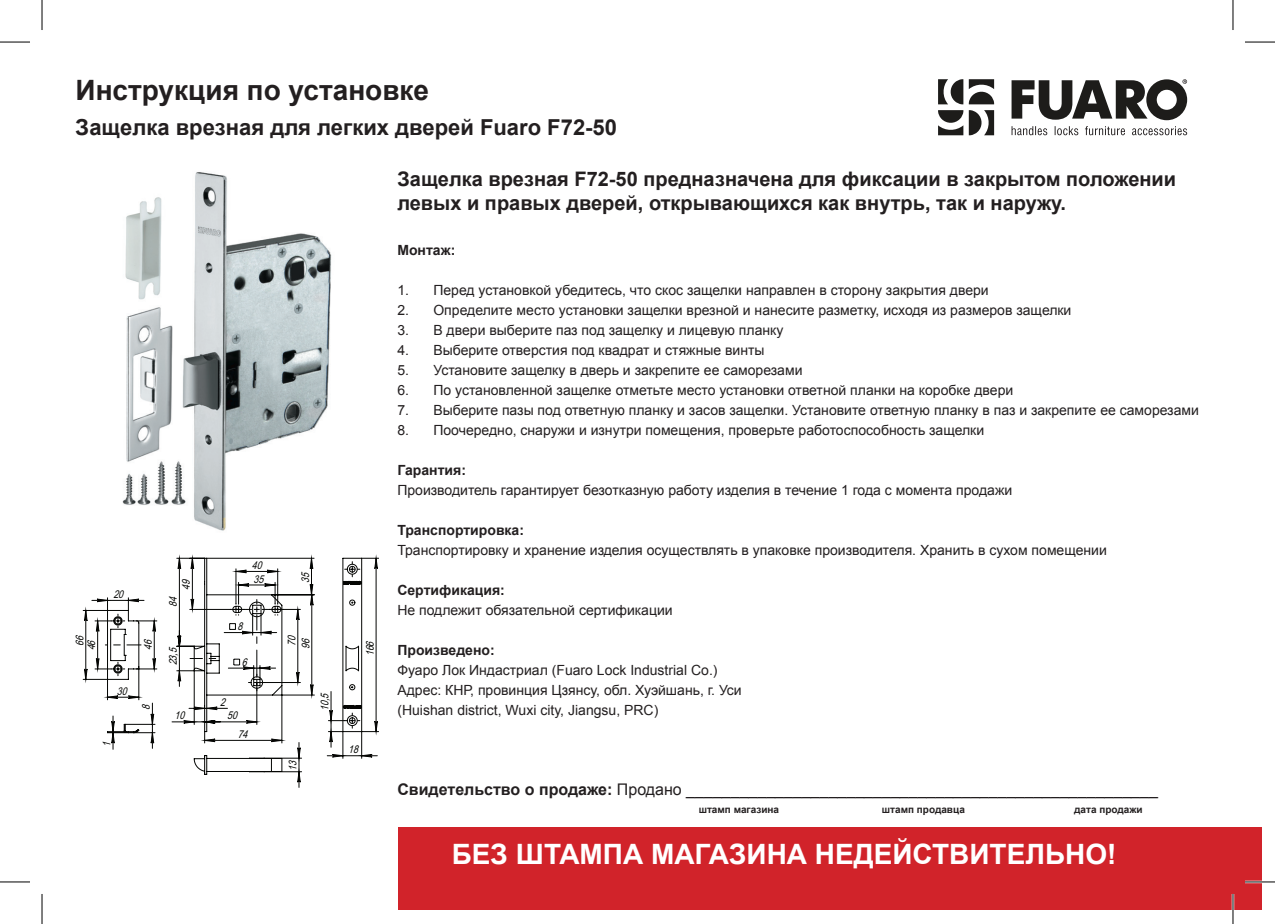
<style>
.page{position:relative;width:1275px;height:924px;background:#fff}
.page>*{position:absolute;margin:0;border:0;box-sizing:border-box;transform-origin:0 0}
.t1{font:700 28px "Arial";color:#fff}
.t2{font:700 28px "Arial";color:#231f20}
.t3{font:700 22px "Arial";color:#231f20}
.t4{font:700 20px/24px "Arial";color:#231f20}
.t5{font:16px "Arial";color:#231f20}
.t6{font:14px "Arial";color:#231f20}
.t7{font:700 14px "Arial";color:#231f20}
.t8{font:italic 10.8px/11.8px "Arial Narrow";color:#040503;text-align:center}
.t9{font:700 10px "Arial";color:#231f20}
.s1{font-weight:700}
</style>
<div class="page">
<div style="left:398px;top:826px;width:863px;height:83px;background:#d1232a"></div>
<svg style="left:938px;top:110px;width:56px;height:25px"></svg>
<svg style="left:938px;top:79px;width:56px;height:25px"></svg>
<svg style="left:1011px;top:126px;width:176px;height:9px"></svg>
<svg style="left:1011px;top:79px;width:176px;height:41px"></svg>
<svg style="left:83px;top:598px;width:24px;height:100px"></svg>
<svg style="left:204px;top:557px;width:175px;height:230px"></svg>
<svg style="left:107px;top:557px;width:255px;height:217px"></svg>
<img style="left:122px;top:172px;width:210px;height:359px">
<hr style="left:1245px;top:880px;width:30px;height:2px;background:#fff">
<hr style="left:1231px;top:893px;width:3px;height:30px;background:#fff">
<hr style="left:0;top:42px;width:30px;height:1px;background:#000">
<hr style="left:1245px;top:42px;width:30px;height:1px;background:#000">
<hr style="left:0;top:881px;width:30px;height:1px;background:#000">
<hr style="left:1245px;top:881px;width:30px;height:1px;background:#000">
<hr style="left:42px;top:0;width:1px;height:30px;background:#000">
<hr style="left:42px;top:893px;width:1px;height:30px;background:#000">
<hr style="left:1232px;top:0;width:1px;height:30px;background:#000">
<hr style="left:1232px;top:893px;width:1px;height:30px;background:#000">
<p class="t2" style="left:76px;top:71px;width:355px">Инструкция по установке</p>
<p class="t3" style="left:76px;top:112px;width:543px">Защелка врезная для легких дверей Fuaro F72-50</p>
<p class="t8" style="left:73px;top:650px;width:20px;rotate:-90deg">66<br>46</p>
<p class="t8" style="left:113px;top:587px;width:15px">20</p>
<p class="t8" style="left:142px;top:650px;width:15px;rotate:-90deg">46</p>
<p class="t8" style="left:117px;top:684px;width:15px">30</p>
<p class="t8" style="left:140px;top:710px;width:10px;rotate:-90deg">8</p>
<p class="t8" style="left:180px;top:590px;width:15px;rotate:-90deg">49</p>
<p class="t8" style="left:167px;top:607px;width:15px;rotate:-90deg">84</p>
<p class="t8" style="left:167px;top:665px;width:23px;rotate:-90deg">23,5</p>
<p class="t8" style="left:174px;top:709px;width:15px">10</p>
<p class="t8" style="left:252px;top:558px;width:15px">40</p>
<p class="t8" style="left:253px;top:572px;width:15px">35</p>
<p class="t8" style="left:237px;top:619px;width:10px">8</p>
<p class="t8" style="left:242px;top:655px;width:10px">6</p>
<p class="t8" style="left:220px;top:695px;width:10px">2</p>
<p class="t8" style="left:227px;top:709px;width:15px">50</p>
<p class="t8" style="left:299px;top:582px;width:15px;rotate:-90deg">35</p>
<p class="t8" style="left:285px;top:646px;width:15px;rotate:-90deg">70</p>
<p class="t8" style="left:299px;top:649px;width:15px;rotate:-90deg">96</p>
<p class="t8" style="left:318px;top:710px;width:23px;rotate:-90deg">10,5</p>
<p class="t8" style="left:363px;top:656px;width:20px;rotate:-90deg">166</p>
<p class="t4" style="left:397px;top:168px;width:780px">Защелка врезная F72-50 предназначена для фиксации в закрытом положении левых и правых дверей, открывающихся как внутрь, так и наружу.</p>
<p class="t7" style="left:397px;top:240px;width:59px">Монтаж:</p>
<p class="t6" style="left:397px;top:280px;width:593px">1. Перед установкой убедитесь, что скос защелки направлен в сторону закрытия двери</p>
<p class="t6" style="left:397px;top:300px;width:675px">2. Определите место установки защелки врезной и нанесите разметку, исходя из размеров защелки</p>
<p class="t6" style="left:397px;top:320px;width:387px">3. В двери выберите паз под защелку и лицевую планку</p>
<p class="t6" style="left:397px;top:340px;width:369px">4. Выберите отверстия под квадрат и стяжные винты</p>
<p class="t6" style="left:397px;top:360px;width:406px">5. Установите защелку в дверь и закрепите ее саморезами</p>
<p class="t6" style="left:397px;top:380px;width:617px">6. По установленной защелке отметьте место установки ответной планки на коробке двери</p>
<p class="t6" style="left:397px;top:400px;width:803px">7. Выберите пазы под ответную планку и засов защелки. Установите ответную планку в паз и закрепите ее саморезами</p>
<p class="t6" style="left:397px;top:420px;width:588px">8. Поочередно, снаружи и изнутри помещения, проверьте работоспособность защелки</p>
<p class="t7" style="left:397px;top:460px;width:70px">Гарантия:</p>
<p class="t6" style="left:397px;top:480px;width:616px">Производитель гарантирует безотказную работу изделия в течение 1 года с момента продажи</p>
<p class="t7" style="left:397px;top:520px;width:128px">Транспортировка:</p>
<p class="t6" style="left:397px;top:540px;width:711px">Транспортировку и хранение изделия осуществлять в упаковке производителя. Хранить в сухом помещении</p>
<p class="t7" style="left:397px;top:580px;width:109px">Сертификация:</p>
<p class="t6" style="left:397px;top:600px;width:277px">Не подлежит обязательной сертификации</p>
<p class="t7" style="left:397px;top:640px;width:99px">Произведено:</p>
<p class="t6" style="left:397px;top:660px;width:322px">Фуаро Лок Индастриал (Fuaro Lock Industrial Co.)</p>
<p class="t6" style="left:397px;top:680px;width:346px">Адрес: КНР, провинция Цзянсу, обл. Хуэйшань, г. Уси</p>
<p class="t6" style="left:397px;top:700px;width:262px">(Huishan district, Wuxi city, Jiangsu, PRC)</p>
<p class="t8" style="left:238px;top:727px;width:15px">74</p>
<p class="t8" style="left:100px;top:746px;width:10px;rotate:-90deg">1</p>
<p class="t8" style="left:348px;top:742px;width:15px">18</p>
<p class="t8" style="left:286px;top:770px;width:15px;rotate:-90deg">13</p>
<p class="t5" style="left:397px;top:778px;width:762px"><span class="s1">Свидетельство о продаже:</span> Продано _____________________________________________________</p>
<p class="t9" style="left:699px;top:802px;width:82px">штамп магазина</p>
<p class="t9" style="left:882px;top:802px;width:85px">штамп продавца</p>
<p class="t9" style="left:1074px;top:802px;width:70px">дата продажи</p>
<p class="t1" style="left:452px;top:835px;width:666px">БЕЗ ШТАМПА МАГАЗИНА НЕДЕЙСТВИТЕЛЬНО!</p>
</div>
